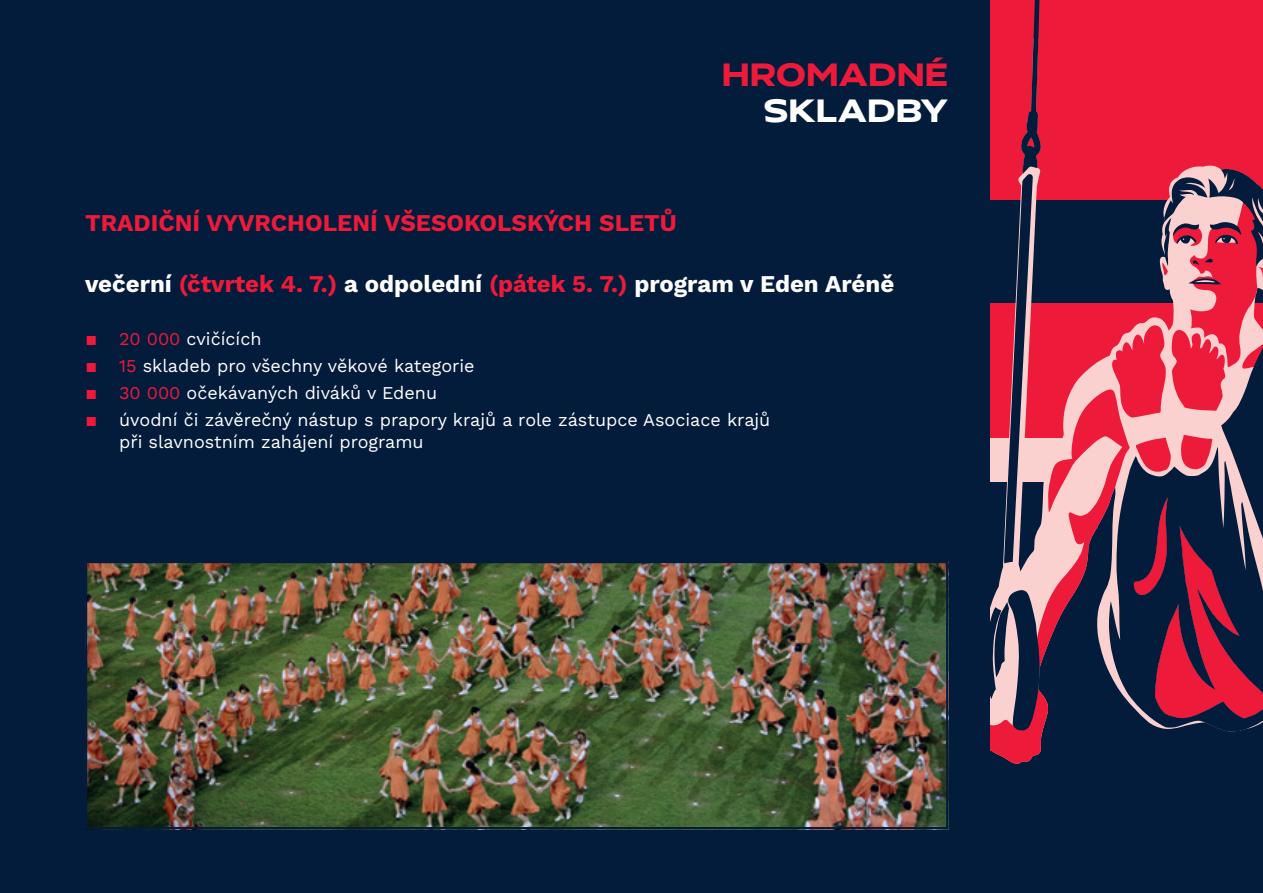
<style>
.page{position:relative;width:1263px;height:893px;background:#041c3b}
.page>*{position:absolute;margin:0;border:0;box-sizing:border-box;transform-origin:0 0}
.t1{font:700 30px "Hrot Premium";color:#ed1a3a}
.t2{font:700 30px "Hrot Premium";color:#fff}
.t3{font:700 24px "Work Sans";color:#fff}
.t4{font:700 24px "Work Sans";color:#ed1a3a}
.t5{font:18px/22.5px "Work Sans";color:#fff}
.s1{color:#ed1a3a}
</style>
<div class="page">
<svg style="left:991px;top:733px;width:51px;height:31px"></svg>
<svg style="left:991px;top:0;width:272px;height:733px;fill:#ed1c3b"></svg>
<img style="left:88px;top:564px;width:857px;height:262px">
<div style="left:85px;top:561px;width:863px;height:268px;border:2px solid #041c3b"></div>
<h2 class="t4" style="left:85px;top:204px;width:593px">TRADIČNÍ VYVRCHOLENÍ VŠESOKOLSKÝCH SLETŮ</h2>
<h1 class="t1" style="left:722px;top:56px;width:228px">HROMADNÉ</h1>
<h1 class="t2" style="left:763px;top:92px;width:186px">SKLADBY</h1>
<h2 class="t3" style="left:85px;top:265px;width:811px">večerní <span class="s1">(čtvrtek 4. 7.)</span> a odpolední <span class="s1">(pátek 5. 7.)</span> program v Eden Aréně</h2>
<p class="t5" style="left:85px;top:327px;width:178px"><span class="s1">▪ 20 000</span> cvičících</p>
<p class="t5" style="left:85px;top:354px;width:391px"><span class="s1">▪ 15</span> skladeb pro všechny věkové kategorie</p>
<p class="t5" style="left:85px;top:381px;width:354px"><span class="s1">▪ 30 000</span> očekávaných diváků v Edenu</p>
<p class="t5" style="left:119px;top:407px;width:653px;text-indent:-34px"><span class="s1">▪</span> úvodní či závěrečný nástup s prapory krajů a role zástupce Asociace krajů při slavnostním zahájení programu</p>
</div>
